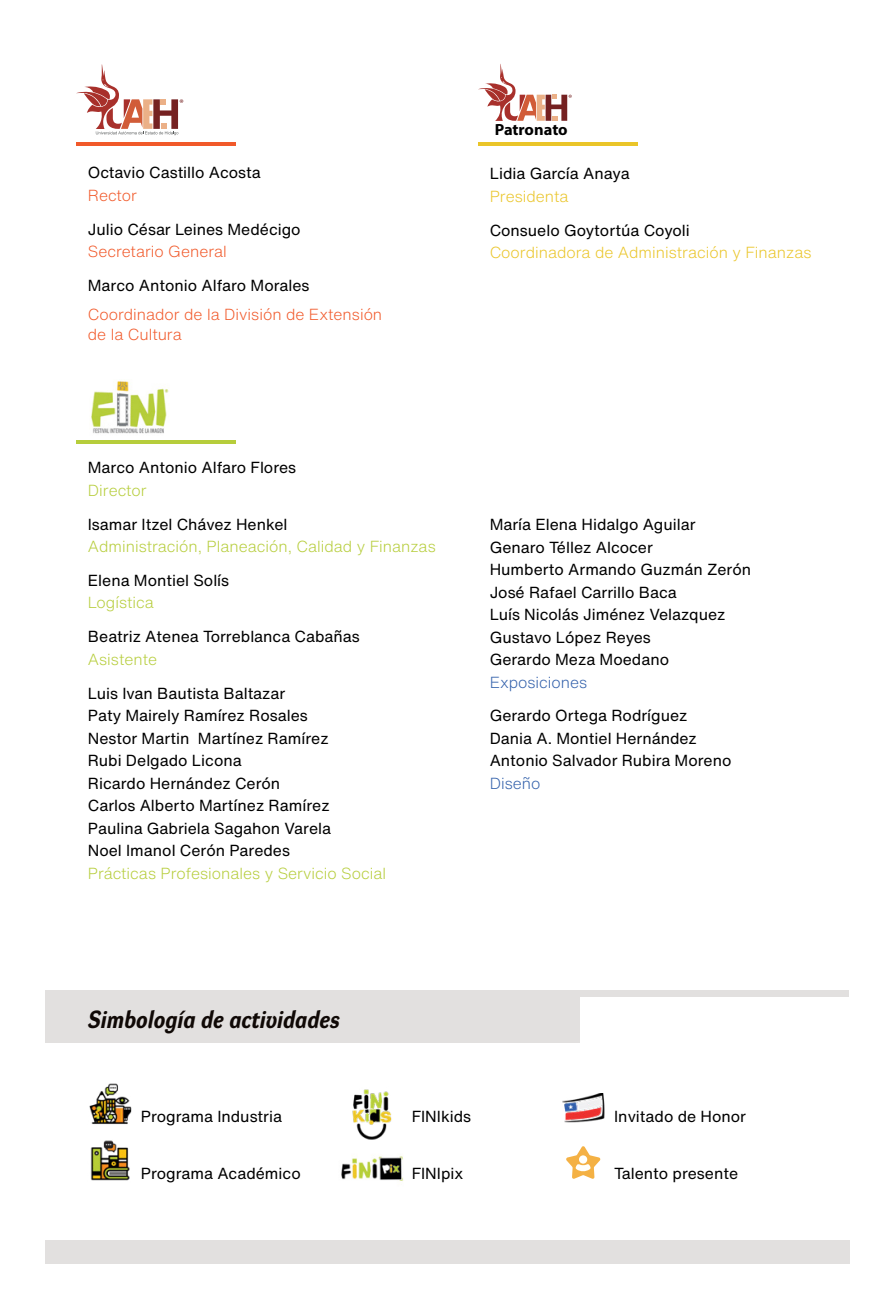
<style>
.page{position:relative;width:893px;height:1308px;background:#fff}
.page>*{position:absolute;margin:0;border:0;box-sizing:border-box;transform-origin:0 0}
.t1{font:italic 700 24.75px "Dyna Grotesk 32";letter-spacing:.01em;color:#100906}
.t2{font:700 16.2px "Myriad Pro";color:#000}
.t3{font:15.75px/22.5px "Helvetica Now Text";color:#000}
.t4{font:300 15.75px "Helvetica Now Text";color:#b6cd3b}
.t5{font:300 15.75px/20.2px "Helvetica Now Text";color:#f1592a}
.t6{font:300 15.75px "Helvetica Now Text";color:#eac529}
.t7{font:300 15.75px "Helvetica Now Text";color:#3361ab}
</style>
<div class="page">
<div style="left:45px;top:990px;width:534px;height:52px;background:#e2e0df"></div>
<hr style="left:76px;top:142px;width:159px;height:4px;background:#f1592a">
<hr style="left:478px;top:142px;width:159px;height:4px;background:#eac529">
<svg style="left:76px;top:64px;width:107px;height:71px"></svg>
<img style="left:91px;top:380px;width:78px;height:54px">
<svg style="left:478px;top:64px;width:94px;height:57px"></svg>
<hr style="left:77px;top:440px;width:159px;height:3px;background:#b6cd3b">
<div style="left:45px;top:989px;width:803px;height:7px;background:#e2e0df"></div>
<img style="left:352px;top:1089px;width:40px;height:50px">
<svg style="left:566px;top:1146px;width:35px;height:33px"></svg>
<div style="left:579px;top:1155px;width:8px;height:8px;background:#fffffb;border-radius:50%"></div>
<img style="left:89px;top:1083px;width:43px;height:42px">
<img style="left:90px;top:1140px;width:40px;height:41px">
<img style="left:563px;top:1093px;width:42px;height:30px">
<img style="left:341px;top:1156px;width:63px;height:25px">
<div style="left:45px;top:1240px;width:804px;height:23px;background:#e2e0df"></div>
<p class="t3" style="left:88px;top:161px;width:175px">Octavio Castillo Acosta</p>
<p class="t5" style="left:88px;top:184px;width:51px">Rector</p>
<p class="t3" style="left:88px;top:217px;width:214px">Julio César Leines Medécigo</p>
<p class="t5" style="left:88px;top:241px;width:141px">Secretario General</p>
<p class="t3" style="left:88px;top:273px;width:223px">Marco Antonio Alfaro Morales</p>
<p class="t5" style="left:88px;top:304px;width:296px">Coordinador de la División de Extensión de la Cultura</p>
<p class="t3" style="left:88px;top:456px;width:210px">Marco Antonio Alfaro Flores</p>
<p class="t4" style="left:88px;top:478px;width:60px">Director</p>
<p class="t3" style="left:88px;top:512px;width:201px">Isamar Itzel Chávez Henkel</p>
<p class="t4" style="left:88px;top:535px;width:349px">Administración, Planeación, Calidad y Finanzas</p>
<p class="t3" style="left:88px;top:568px;width:143px">Elena Montiel Solís</p>
<p class="t4" style="left:88px;top:591px;width:68px">Logística</p>
<p class="t3" style="left:88px;top:625px;width:274px">Beatriz Atenea Torreblanca Cabañas</p>
<p class="t4" style="left:88px;top:647px;width:71px">Asistente</p>
<p class="t3" style="left:88px;top:681px;width:245px">Luis Ivan Bautista Baltazar<br>Paty Mairely Ramírez Rosales<br>Nestor Martin Martínez Ramírez<br>Rubi Delgado Licona<br>Ricardo Hernández Cerón<br>Carlos Alberto Martínez Ramírez<br>Paulina Gabriela Sagahon Varela<br>Noel Imanol Cerón Paredes</p>
<p class="t4" style="left:88px;top:861px;width:300px">Prácticas Profesionales y Servicio Social</p>
<p class="t2" style="left:495px;top:119px;width:74px">Patronato</p>
<p class="t3" style="left:490px;top:162px;width:142px">Lidia García Anaya</p>
<p class="t6" style="left:490px;top:185px;width:80px">Presidenta</p>
<p class="t3" style="left:490px;top:218px;width:202px">Consuelo Goytortúa Coyoli</p>
<p class="t6" style="left:490px;top:241px;width:323px">Coordinadora de Administración y Finanzas</p>
<p class="t3" style="left:490px;top:513px;width:263px">María Elena Hidalgo Aguilar<br>Genaro Téllez Alcocer<br>Humberto Armando Guzmán Zerón<br>José Rafael Carrillo Baca<br>Luís Nicolás Jiménez Velazquez<br>Gustavo López Reyes<br>Gerardo Meza Moedano</p>
<p class="t7" style="left:490px;top:670px;width:99px">Exposiciones</p>
<p class="t3" style="left:490px;top:704px;width:243px">Gerardo Ortega Rodríguez<br>Dania A. Montiel Hernández<br>Antonio Salvador Rubira Moreno</p>
<p class="t7" style="left:490px;top:771px;width:52px">Diseño</p>
<h1 class="t1" style="left:88px;top:1005px;width:253px">Simbología de actividades</h1>
<p class="t3" style="left:141px;top:1104px;width:143px">Programa Industria</p>
<p class="t3" style="left:141px;top:1161px;width:161px">Programa Académico</p>
<p class="t3" style="left:412px;top:1104px;width:61px">FINIkids</p>
<p class="t3" style="left:412px;top:1161px;width:53px">FINIpix</p>
<p class="t3" style="left:614px;top:1104px;width:133px">Invitado de Honor</p>
<p class="t3" style="left:614px;top:1161px;width:125px">Talento presente</p>
</div>
